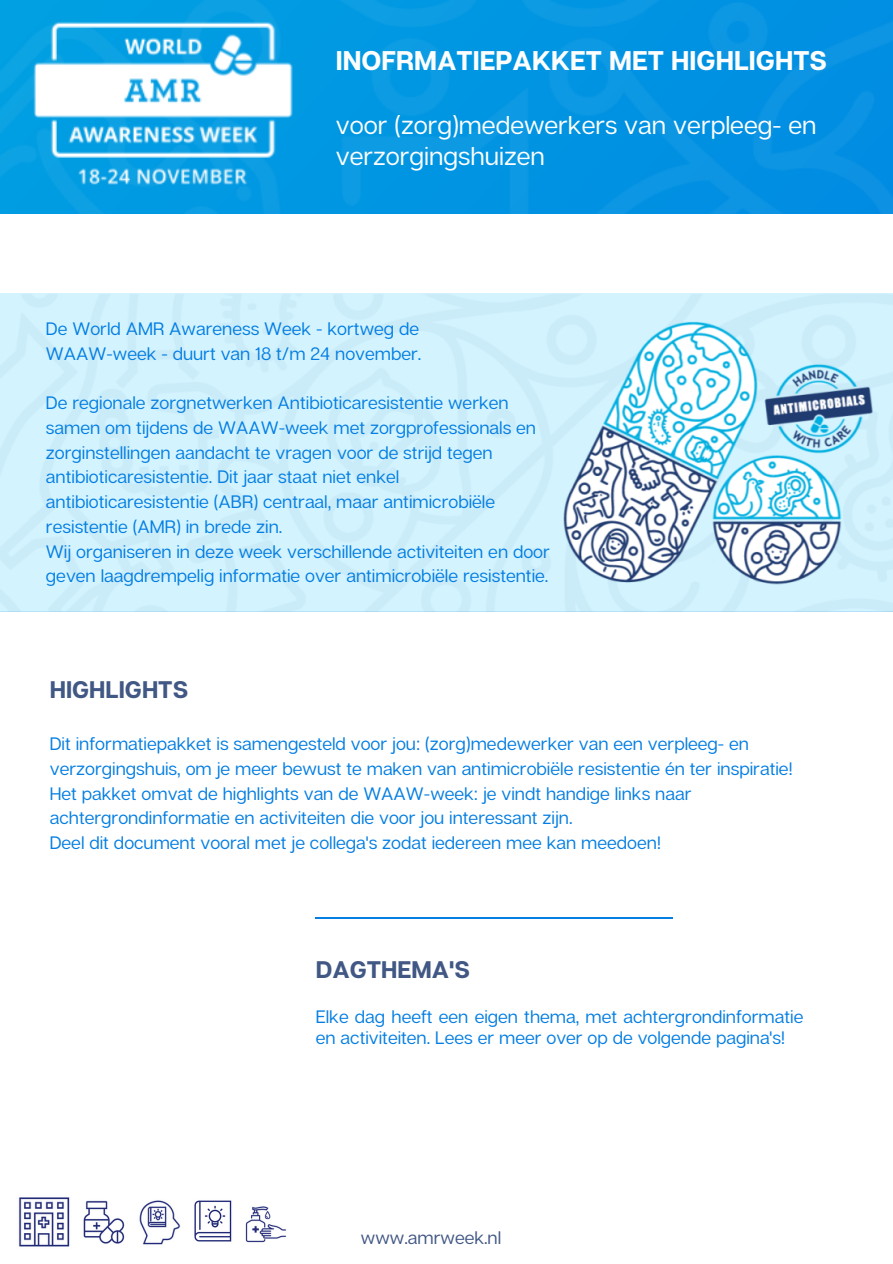
<style>
.page{position:relative;width:893px;height:1264px;background:#fff}
.page>*{position:absolute;margin:0;border:0;box-sizing:border-box;transform-origin:0 0}
.t1{font:700 27px "Articulat CF";color:#fefefe}
.t2{font:25.5px/31.5px "Articulat CF";color:#fff}
.t3{font:700 24px "Articulat CF";color:#415784}
.t4{font:18px/24.8px "Articulat CF";color:#047ee2}
.t5{font:18px "Articulat CF";color:#415784}
</style>
<div class="page">
<img style="left:0;top:0;width:892px;height:214px">
<img style="left:18px;top:1197px;width:52px;height:50px">
<img style="left:83px;top:1200px;width:42px;height:44px">
<img style="left:139px;top:1200px;width:41px;height:45px">
<img style="left:194px;top:1200px;width:38px;height:42px">
<img style="left:245px;top:1206px;width:41px;height:37px">
<hr style="left:316px;top:917px;width:356px;height:2px;background:#047ee2">
<img style="left:0;top:293px;width:892px;height:318px">
<p class="t1" style="left:336px;top:43px;width:492px">INOFRMATIEPAKKET MET HIGHLIGHTS</p>
<p class="t2" style="left:336px;top:108px;width:482px">voor (zorg)medewerkers van verpleeg- en verzorgingshuizen</p>
<p class="t4" style="left:46px;top:316px;width:374px">De World AMR Awareness Week - kortweg de</p>
<p class="t4" style="left:46px;top:340px;width:377px">WAAW-week - duurt van 18 t/m 24 november.</p>
<p class="t4" style="left:46px;top:390px;width:491px">De regionale zorgnetwerken Antibioticaresistentie werken samen om tijdens de WAAW-week met zorgprofessionals en zorginstellingen aandacht te vragen voor de strijd tegen antibioticaresistentie. Dit jaar staat niet enkel antibioticaresistentie (ABR) centraal, maar antimicrobiële resistentie (AMR) in brede zin.</p>
<p class="t4" style="left:46px;top:538px;width:505px">Wij organiseren in deze week verschillende activiteiten en door geven laagdrempelig informatie over antimicrobiële resistentie.</p>
<p class="t3" style="left:50px;top:675px;width:140px">HIGHLIGHTS</p>
<p class="t4" style="left:50px;top:731px;width:744px">Dit informatiepakket is samengesteld voor jou: (zorg)medewerker van een verpleeg- en verzorgingshuis, om je meer bewust te maken van antimicrobiële resistentie én ter inspiratie!</p>
<p class="t4" style="left:50px;top:780px;width:643px">Het pakket omvat de highlights van de WAAW-week: je vindt handige links naar achtergrondinformatie en activiteiten die voor jou interessant zijn.</p>
<p class="t4" style="left:50px;top:829px;width:612px">Deel dit document vooral met je collega's zodat iedereen mee kan meedoen!</p>
<p class="t3" style="left:316px;top:954px;width:155px">DAGTHEMA'S</p>
<p class="t4" style="left:316px;top:1005px;width:489px;line-height:21px">Elke dag heeft een eigen thema, met achtergrondinformatie en activiteiten. Lees er meer over op de volgende pagina's!</p>
<p class="t5" style="left:361px;top:1225px;width:142px">www.amrweek.nl</p>
</div>
